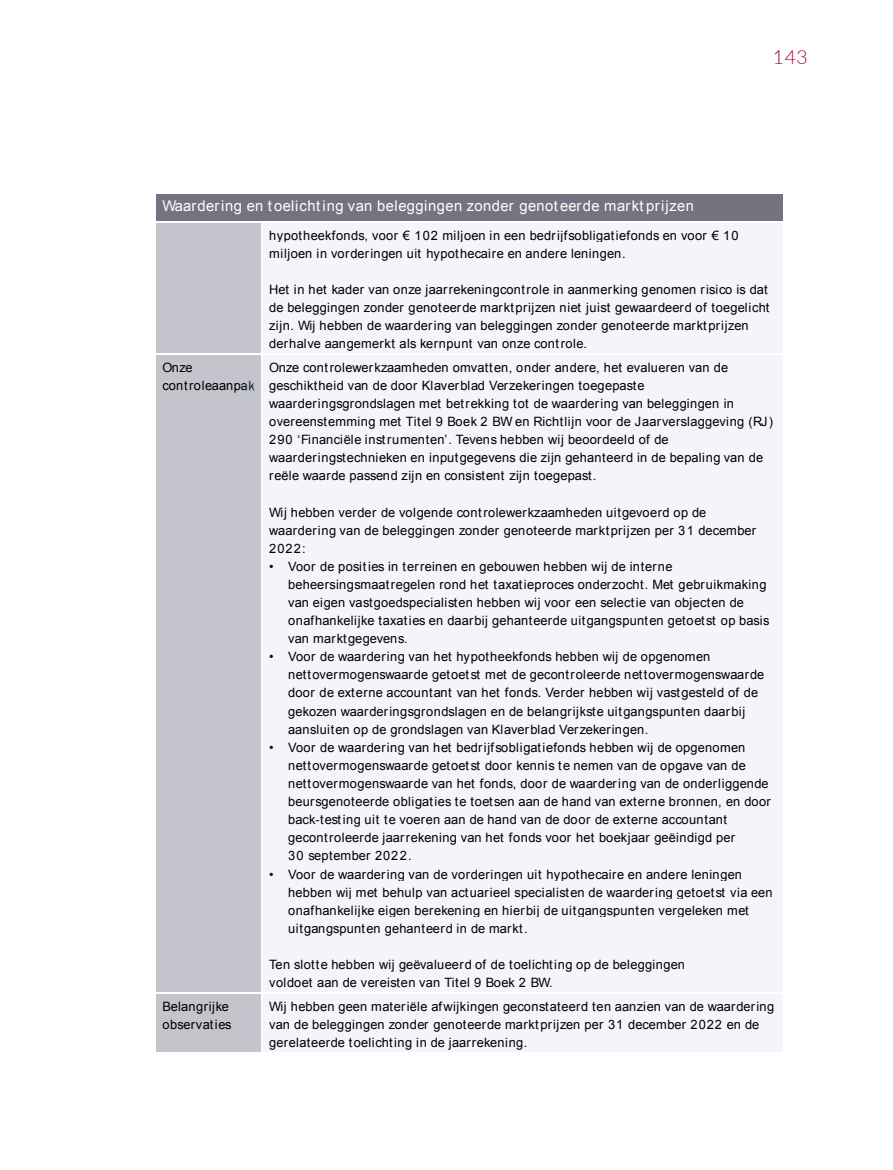
<style>
.page{position:relative;width:893px;height:1170px;background:#fff}
.page>*{position:absolute;margin:0;border:0;box-sizing:border-box;transform-origin:0 0}
.t1{font:300 19.5px "Lato";color:#a30a32}
.t2{font:14.85px "Arial";letter-spacing:.03em;color:#fff}
.t3{font:12.9px/18px "Arial";letter-spacing:.02em;color:#000}
</style>
<div class="page">
<div style="left:156px;top:194px;width:626px;height:27px;background:#747480"></div>
<hr style="left:156px;top:194px;width:627px;height:2px;background:#747480">
<hr style="left:155px;top:219px;width:629px;height:2px;background:#747480">
<hr style="left:154px;top:196px;width:2px;height:25px;background:#fff">
<hr style="left:783px;top:196px;width:2px;height:25px;background:#fff">
<div style="left:156px;top:223px;width:105px;height:130px;background:#c4c4cd"></div>
<div style="left:267px;top:225px;width:511px;height:18px;background:#f4f4fa"></div>
<div style="left:267px;top:243px;width:511px;height:18px;background:#f4f4fa"></div>
<div style="left:267px;top:261px;width:511px;height:18px;background:#f4f4fa"></div>
<div style="left:269px;top:279px;width:507px;height:18px;background:#f4f4fa"></div>
<div style="left:269px;top:297px;width:507px;height:18px;background:#f4f4fa"></div>
<div style="left:269px;top:315px;width:507px;height:18px;background:#f4f4fa"></div>
<div style="left:269px;top:333px;width:507px;height:18px;background:#f4f4fa"></div>
<hr style="left:263px;top:223px;width:520px;height:2px;background:#f4f4fa">
<hr style="left:262px;top:351px;width:522px;height:2px;background:#f4f4fa">
<hr style="left:261px;top:225px;width:2px;height:128px;background:#fff">
<hr style="left:783px;top:225px;width:2px;height:128px;background:#fff">
<div style="left:156px;top:355px;width:105px;height:636px;background:#c4c4cd"></div>
<img style="left:245px;top:380px;width:10px;height:11px">
<div style="left:263px;top:355px;width:519px;height:636px;background:#f4f4fa"></div>
<hr style="left:263px;top:355px;width:520px;height:2px;background:#f4f4fa">
<hr style="left:262px;top:989px;width:522px;height:2px;background:#f4f4fa">
<hr style="left:261px;top:357px;width:2px;height:634px;background:#fff">
<hr style="left:783px;top:357px;width:2px;height:634px;background:#fff">
<div style="left:156px;top:993px;width:105px;height:59px;background:#c4c4cd"></div>
<div style="left:263px;top:993px;width:519px;height:59px;background:#f4f4fa"></div>
<hr style="left:263px;top:993px;width:520px;height:2px;background:#f4f4fa">
<hr style="left:262px;top:1050px;width:522px;height:2px;background:#f4f4fa">
<hr style="left:261px;top:995px;width:2px;height:57px;background:#fff">
<hr style="left:783px;top:995px;width:2px;height:57px;background:#fff">
<h1 class="t1" style="left:773px;top:43px;width:37px">143</h1>
<p class="t2" style="left:162px;top:196px;width:533px">Waardering en t oelicht ing van beleggingen zonder genot eerde markt prijzen</p>
<p class="t3" style="left:269px;top:226px;width:471px">hypotheekfonds, voor € 102 miljoen in een bedrijfsobligatiefonds en voor € 10 miljoen in vorderingen uit hypothecaire en andere leningen.</p>
<p class="t3" style="left:269px;top:280px;width:502px">Het in het kader van onze jaarrekeningcontrole in aanmerking genomen risico is dat de beleggingen zonder genoteerde marktprijzen niet juist gewaardeerd of toegelicht zijn. Wij hebben de waardering van beleggingen zonder genoteerde marktprijzen derhalve aangemerkt als kernpunt van onze controle.</p>
<p class="t3" style="left:162px;top:358px;width:94px">Onze controleaanpak</p>
<p class="t3" style="left:269px;top:358px;width:505px">Onze controlewerkzaamheden omvatten, onder andere, het evalueren van de geschiktheid van de door Klaverblad Verzekeringen toegepaste waarderingsgrondslagen met betrekking tot de waardering van beleggingen in overeenstemming met Titel 9 Boek 2 BW en Richtlijn voor de Jaarverslaggeving (RJ)<br>290 ‘Financiële instrumenten’. Tevens hebben wij beoordeeld of de waarderingstechnieken en inputgegevens die zijn gehanteerd in de bepaling van de reële waarde passend zijn en consistent zijn toegepast.</p>
<p class="t3" style="left:269px;top:503px;width:488px">Wij hebben verder de volgende controlewerkzaamheden uitgevoerd op de waardering van de beleggingen zonder genoteerde marktprijzen per 31 december<br>2022:</p>
<p class="t3" style="left:288px;top:557px;width:483px;text-indent:-19px">• Voor de posities in terreinen en gebouwen hebben wij de interne beheersingsmaatregelen rond het taxatieproces onderzocht. Met gebruikmaking van eigen vastgoedspecialisten hebben wij voor een selectie van objecten de onafhankelijke taxaties en daarbij gehanteerde uitgangspunten getoetst op basis van marktgegevens.</p>
<p class="t3" style="left:288px;top:648px;width:477px;text-indent:-19px">• Voor de waardering van het hypotheekfonds hebben wij de opgenomen nettovermogenswaarde getoetst met de gecontroleerde nettovermogenswaarde door de externe accountant van het fonds. Verder hebben wij vastgesteld of de gekozen waarderingsgrondslagen en de belangrijkste uitgangspunten daarbij aansluiten op de grondslagen van Klaverblad Verzekeringen.</p>
<p class="t3" style="left:288px;top:738px;width:484px;text-indent:-19px">• Voor de waardering van het bedrijfsobligatiefonds hebben wij de opgenomen nettovermogenswaarde getoetst door kennis te nemen van de opgave van de nettovermogenswaarde van het fonds, door de waardering van de onderliggende beursgenoteerde obligaties te toetsen aan de hand van externe bronnen, en door back-testing uit te voeren aan de hand van de door de externe accountant gecontroleerde jaarrekening van het fonds voor het boekjaar geëindigd per<br>30 september 2022.</p>
<p class="t3" style="left:288px;top:865px;width:486px;text-indent:-19px">• Voor de waardering van de vorderingen uit hypothecaire en andere leningen hebben wij met behulp van actuarieel specialisten de waardering getoetst via een onafhankelijke eigen berekening en hierbij de uitgangspunten vergeleken met uitgangspunten gehanteerd in de markt.</p>
<p class="t3" style="left:269px;top:955px;width:417px">Ten slotte hebben wij geëvalueerd of de toelichting op de beleggingen voldoet aan de vereisten van Titel 9 Boek 2 BW.</p>
<p class="t3" style="left:162px;top:997px;width:71px">Belangrijke observaties</p>
<p class="t3" style="left:269px;top:997px;width:507px">Wij hebben geen materiële afwijkingen geconstateerd ten aanzien van de waardering van de beleggingen zonder genoteerde marktprijzen per 31 december 2022 en de gerelateerde toelichting in de jaarrekening.</p>
</div>
